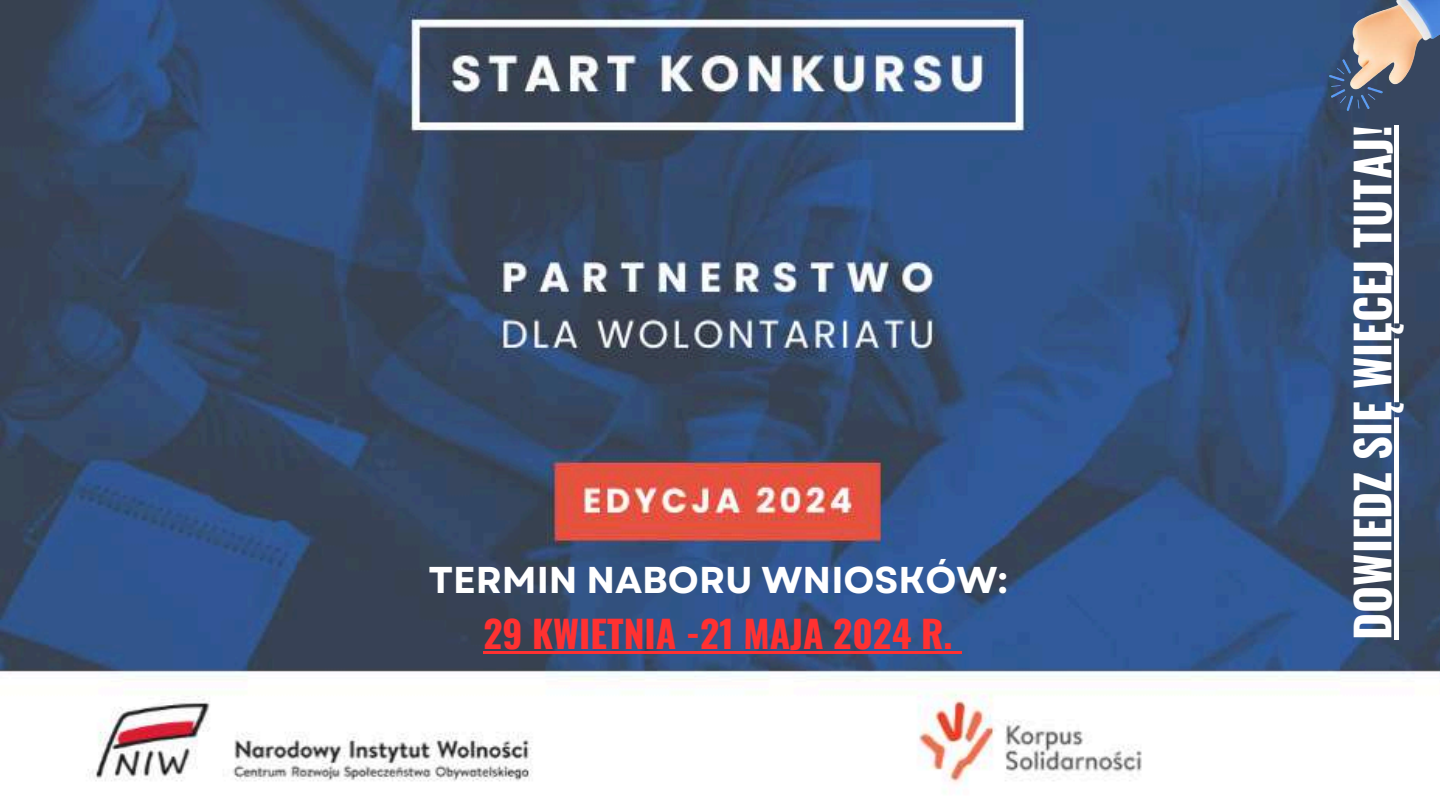
<style>
.page{position:relative;width:1440px;height:810px;background:#fff}
.page>*{position:absolute;margin:0;border:0;box-sizing:border-box;transform-origin:0 0}
.t1{font:700 46.3px "Oswald";color:#fff}
.t2{font:700 37.3px "Oswald";color:#ff3131}
.t3{font:700 37.3px "Garet";color:#fff}
</style>
<div class="page">
<img style="left:0;top:0;width:1440px;height:785px">
<img style="left:1329px;top:0;width:111px;height:111px">
<hr style="left:483px;top:651px;width:470px;height:3px;background:#ff3131">
<svg style="left:953px;top:651px;width:9px;height:3px"></svg>
<hr style="left:1395px;top:125px;width:4px;height:515px;background:#fff">
<p class="t3" style="left:428px;top:553px;width:581px">TERMIN NABORU WNIOSKÓW:</p>
<p class="t2" style="left:483px;top:604px;width:471px">29 KWIETNIA -21 MAJA 2024 R.</p>
<p class="t1" style="left:1336px;top:640px;width:516px;rotate:-90deg">DOWIEDZ SIĘ WIĘCEJ TUTAJ!</p>
</div>
